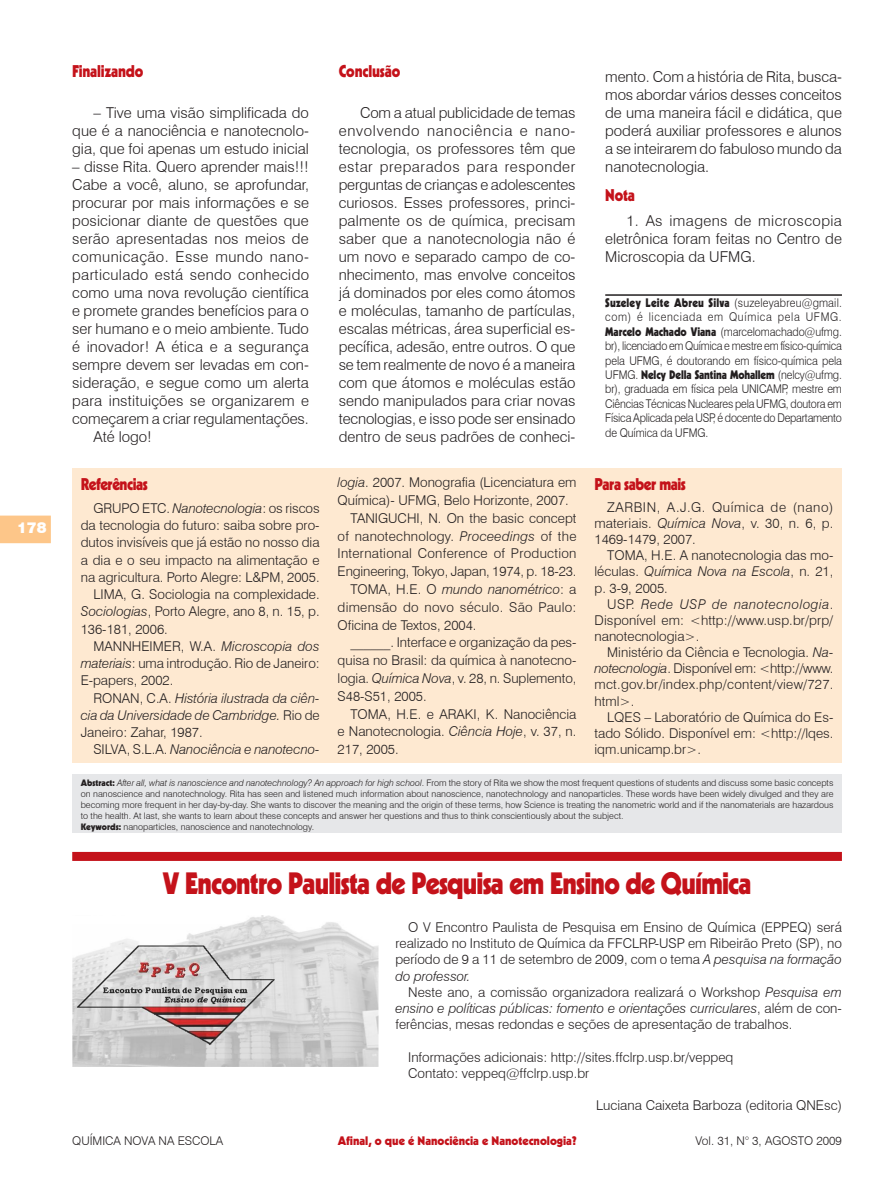
<style>
.page{position:relative;width:893px;height:1191px;background:#fff}
.page>*{position:absolute;margin:0;border:0;box-sizing:border-box;transform-origin:0 0}
.Seção{font:900 30px "Kabel";letter-spacing:-.03em;color:#c4121a;scale:.9 1}
.Seção-2{font:900 16.5px "Kabel";letter-spacing:-.03em;color:#c4121a;scale:.9 1}
.Seção-3{font:900 16.5px "Kabel";letter-spacing:-.01em;color:#c4121a;scale:.9 1}
.t1{font:300 15px/18px "Swiss 721 BT";color:#231f20;text-align:justify}
.t2{font:900 15px "Swiss 721 BT";color:#fff}
.Bibliografia{font:300 13.5px/16.2px "Swiss 721 BT";color:#231f20;text-align:justify}
.Bibliografia-2{font:italic 300 13.5px/17.2px "Swiss 721 BT";letter-spacing:-.005em;color:#231f20;text-align:justify}
.Credito_Autor{font:300 12px/14.4px "Swiss 721 BT";letter-spacing:-.01em;color:#231f20;text-align:justify;scale:.9 1}
.Credito_Autor-2{font:300 12px "Swiss 721 BT";letter-spacing:-.01em;color:#231f20}
.t3{font:900 12px "Kabel";color:#c4121a}
.Abstract{font:300 9px/10.8px "Swiss 721 BT";color:#231f20;text-align:justify}
.s1{font-family:"Kabel";font-weight:900}
.s2{font-style:italic}
.s3{font-style:normal}
</style>
<div class="page">
<svg style="left:0;top:515px;width:51px;height:28px"></svg>
<div style="left:72px;top:468px;width:770px;height:295px;background:#fee9d1"></div>
<div style="left:72px;top:774px;width:770px;height:59px;background:#e6e7e9"></div>
<hr style="left:605px;top:294px;width:237px;height:2px;background:#231f20">
<div style="left:72px;top:852px;width:770px;height:9px;background:#c4121a"></div>
<img style="left:72px;top:915px;width:306px;height:151px">
<p class="t2" style="left:17px;top:518px;width:31px">178</p>
<p class="Seção-3" style="left:72px;top:61px;width:81px">Finalizando</p>
<p class="t1" style="left:72px;top:103px;width:238px;text-indent:21px">– Tive uma visão simplificada do que é a nanociência e nanotecnolo&shy;gia, que foi apenas um estudo inicial</p>
<p class="t1" style="left:72px;top:157px;width:238px">– disse Rita. Quero aprender mais!!!<br>Cabe a você, aluno, se aprofundar, procurar por mais informações e se posicionar diante de questões que serão apresentadas nos meios de comunicação. Esse mundo nano&shy;particulado está sendo conhecido como uma nova revolução científica e promete grandes benefícios para o ser humano e o meio ambiente. Tudo é inovador! A ética e a segurança sempre devem ser levadas em con&shy;sideração, e segue como um alerta para instituições se organizarem e começarem a criar regulamentações.</p>
<p class="t1" style="left:94px;top:427px;width:60px">Até logo!</p>
<p class="Seção-3" style="left:339px;top:61px;width:70px">Conclusão</p>
<p class="t1" style="left:339px;top:103px;width:238px;text-indent:21px">Com a atual publicidade de temas envolvendo nanociência e nano&shy;tecnologia, os professores têm que estar preparados para responder perguntas de crianças e adolescentes curiosos. Esses professores, princi&shy;palmente os de química, precisam saber que a nanotecnologia não é um novo e separado campo de co&shy;nhecimento, mas envolve conceitos já dominados por eles como átomos e moléculas, tamanho de partículas, escalas métricas, área superficial es&shy;pecífica, adesão, entre outros. O que se tem realmente de novo é a maneira com que átomos e moléculas estão sendo manipulados para criar novas tecnologias, e isso pode ser ensinado dentro de seus padrões de conheci-</p>
<p class="t1" style="left:605px;top:67px;width:238px">mento. Com a história de Rita, busca&shy;mos abordar vários desses conceitos de uma maneira fácil e didática, que poderá auxiliar professores e alunos a se inteirarem do fabuloso mundo da nanotecnologia.</p>
<p class="Seção-3" style="left:605px;top:184px;width:35px">Nota</p>
<p class="t1" style="left:605px;top:211px;width:238px;text-indent:21px">1. As imagens de microscopia eletrônica foram feitas no Centro de Microscopia da UFMG.</p>
<p class="Credito_Autor" style="left:605px;top:295px;width:265px"><span class="s1">Suzeley Leite Abreu Silva</span> (suzeleyabreu@gmail. com) é licenciada em Química pela UFMG.<br><span class="s1">Marcelo Machado Viana</span> (marcelomachado@ufmg. br), licenciado em Química e mestre em físico-química pela UFMG, é doutorando em físico-química pela UFMG. <span class="s1">Nelcy Della Santina Mohallem</span> (nelcy@ufmg. br), graduada em física pela UNICAMP, mestre em Ciências Técnicas Nucleares pela UFMG, doutora em Física Aplicada pela USP, é docente do Departamento de Química da UFMG.</p>
<p class="Bibliografia" style="left:338px;top:473px;width:240px;line-height:17.9px"><span class="s2">logia</span>. 2007. Monografia (Licenciatura em<br>Química)- UFMG, Belo Horizonte, 2007.</p>
<p class="Bibliografia" style="left:338px;top:509px;width:240px;line-height:17.9px;text-indent:13px">TANIGUCHI, N. On the basic concept of nanotechnology. <span class="s2">Proceedings</span> of the International Conference of Production Engineering, Tokyo, Japan, 1974, p. 18-23.</p>
<p class="Bibliografia" style="left:338px;top:580px;width:240px;line-height:17.9px;text-indent:13px">TOMA, H.E. O <span class="s2">mundo nanométrico</span>: a dimensão do novo século. São Paulo:<br>Oficina de Textos, 2004.</p>
<p class="Bibliografia" style="left:338px;top:633px;width:240px;line-height:17.9px;text-indent:13px">______. Interface e organização da pes&shy;quisa no Brasil: da química à nanotecno&shy;logia. <span class="s2">Química Nova</span>, v. 28, n. Suplemento, S48-S51, 2005.</p>
<p class="Bibliografia" style="left:338px;top:705px;width:240px;line-height:17.9px;text-indent:13px">TOMA, H.E. e ARAKI, K. Nanociência e Nanotecnologia. <span class="s2">Ciência Hoje</span>, v. 37, n.<br>217, 2005.</p>
<p class="Seção-2" style="left:81px;top:474px;width:76px">Referências</p>
<p class="Bibliografia" style="left:81px;top:499px;width:240px;line-height:17.2px;text-indent:13px">GRUPO ETC. <span class="s2">Nanotecnologia</span>: os riscos da tecnologia do futuro: saiba sobre pro&shy;dutos invisíveis que já estão no nosso dia a dia e o seu impacto na alimentação e na agricultura. Porto Alegre: L&amp;PM, 2005.</p>
<p class="Bibliografia" style="left:81px;top:585px;width:240px;line-height:17.2px;text-indent:13px">LIMA, G. Sociologia na complexidade.<br><span class="s2">Sociologias</span>, Porto Alegre, ano 8, n. 15, p.<br>136-181, 2006.</p>
<p class="Bibliografia" style="left:81px;top:637px;width:240px;line-height:17.2px;text-indent:13px">MANNHEIMER, W.A. <span class="s2">Microscopia dos materiais</span>: uma introdução. Rio de Janeiro:<br>E-papers, 2002.</p>
<p class="Bibliografia-2" style="left:81px;top:689px;width:240px;text-indent:13px"><span class="s3">RONAN, C.A.</span> História ilustrada da ciên&shy;cia da Universidade de Cambridge. <span class="s3">Rio de Janeiro: Zahar, 1987.</span></p>
<p class="Bibliografia-2" style="left:94px;top:740px;width:228px"><span class="s3">SILVA, S.L.A.</span> Nanociência e nanotecno-</p>
<p class="Seção-2" style="left:595px;top:474px;width:103px">Para saber mais</p>
<p class="Bibliografia" style="left:595px;top:499px;width:240px;text-indent:13px">ZARBIN, A.J.G. Química de (nano) materiais. <span class="s2">Química Nova</span>, v. 30, n. 6, p.<br>1469-1479, 2007.</p>
<p class="Bibliografia" style="left:595px;top:547px;width:240px;text-indent:13px">TOMA, H.E. A nanotecnologia das mo&shy;léculas. <span class="s2">Química Nova na Escola</span>, n. 21, p. 3-9, 2005.</p>
<p class="Bibliografia" style="left:595px;top:595px;width:240px;text-indent:13px">USP. <span class="s2">Rede USP de nanotecnologia</span>.<br>Disponível em: &lt;http://www.usp.br/prp/ nanotecnologia&gt;.</p>
<p class="Bibliografia" style="left:595px;top:644px;width:240px;text-indent:13px">Ministério da Ciência e Tecnologia. <span class="s2">Na&shy;notecnologia</span>. Disponível em: &lt;http://www. mct.gov.br/index.php/content/view/727. html&gt;.</p>
<p class="Bibliografia" style="left:595px;top:709px;width:240px;text-indent:13px">LQES – Laboratório de Química do Es&shy;tado Sólido. Disponível em: &lt;http://lqes. iqm.unicamp.br&gt;.</p>
<p class="Abstract" style="left:81px;top:777px;width:754px"><span class="s1">Abstract:</span> <span class="s2">After all, what is nanoscience and nanotechnology? An approach for high school</span>. From the story of Rita we show the most frequent questions of students and discuss some basic concepts on nanoscience and nanotechnology. Rita has seen and listened much information about nanoscience, nanotechnology and nanoparticles. These words have been widely divulged and they are becoming more frequent in her day-by-day. She wants to discover the meaning and the origin of these terms, how Science is treating the nanometric world and if the nanomaterials are hazardous to the health. At last, she wants to learn about these concepts and answer her questions and thus to think conscientiously about the subject.</p>
<p class="Abstract" style="left:81px;top:821px;width:235px"><span class="s1">Keywords:</span> nanoparticles, nanoscience and nanotechnology.</p>
<p class="Seção" style="left:163px;top:864px;width:655px">V Encontro Paulista de Pesquisa em Ensino de Química</p>
<p class="Bibliografia" style="left:395px;top:919px;width:448px;text-indent:13px">O V Encontro Paulista de Pesquisa em Ensino de Química (EPPEQ) será realizado no Instituto de Química da FFCLRP-USP em Ribeirão Preto (SP), no período de 9 a 11 de setembro de 2009, com o tema <span class="s2">A pesquisa na formação do professor.</span></p>
<p class="Bibliografia" style="left:395px;top:983px;width:448px;text-indent:13px">Neste ano, a comissão organizadora realizará o Workshop <span class="s2">Pesquisa em ensino e políticas públicas: fomento e orientações curriculares</span>, além de con&shy;ferências, mesas redondas e seções de apresentação de trabalhos.</p>
<p class="Bibliografia" style="left:408px;top:1048px;width:327px">Informações adicionais: http://sites.ffclrp.usp.br/veppeq</p>
<p class="Bibliografia" style="left:408px;top:1064px;width:183px">Contato: veppeq@ffclrp.usp.br</p>
<p class="Bibliografia" style="left:596px;top:1097px;width:247px">Luciana Caixeta Barboza (editoria QNEsc)</p>
<p class="Credito_Autor-2" style="left:72px;top:1133px;width:152px">QUÍMICA NOVA NA ESCOLA</p>
<p class="t3" style="left:338px;top:1133px;width:240px">Afinal, o que é Nanociência e Nanotecnologia?</p>
<p class="Credito_Autor-2" style="left:696px;top:1133px;width:148px">Vol. 31, N° 3, AGOSTO 2009</p>
</div>
